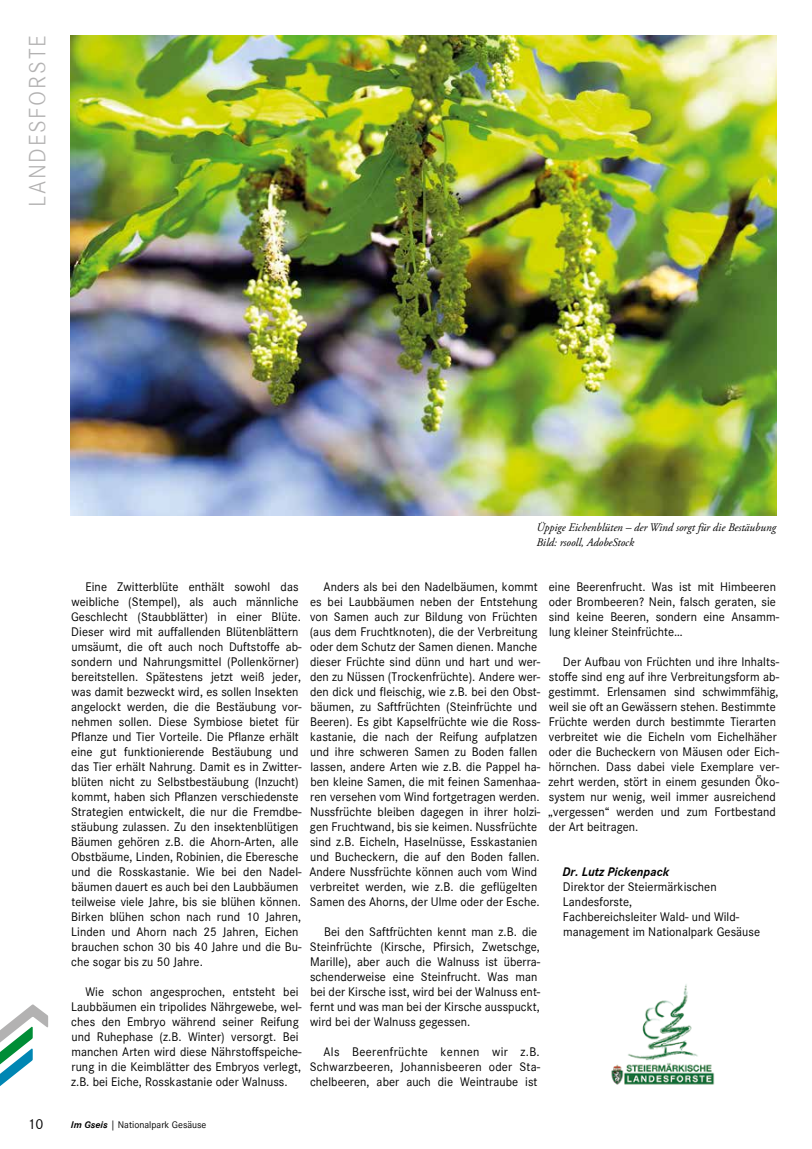
<style>
.page{position:relative;width:812px;height:1149px;background:#fff}
.page>*{position:absolute;margin:0;border:0;box-sizing:border-box;transform-origin:0 0}
.t1{font:24.5px "Corporate S Light";letter-spacing:.07em;color:#b3b2b2}
.t2{font:15px "Corporate S Regular";color:#000}
.t3{font:12.88px/15px "Corporate S Regular";letter-spacing:.005em;color:#000}
.t4{font:italic 12.88px "Corporate S Bold";letter-spacing:.005em;color:#000}
.t5{font:italic 11.62px/15px "Adobe Garamond Pro";color:#000}
.t6{font:10px "Corporate S Regular";color:#000}
.s1{font-family:"Corporate S Bold";font-style:italic}
</style>
<div class="page">
<svg style="left:0;top:1004px;width:48px;height:82px"></svg>
<img style="left:71px;top:35px;width:705px;height:480px">
<img style="left:611px;top:984px;width:104px;height:101px">
<h1 class="t1" style="left:24px;top:207px;width:173px;rotate:-90deg">LANDESFORSTE</h1>
<p class="t5" style="left:536px;top:520px;width:241px">Üppige Eichenblüten – der Wind sorgt für die Bestäubung<br>Bild: rsooll, AdobeStock</p>
<p class="t3" style="left:309px;top:579px;width:232px;text-indent:14px">Anders als bei den Nadelbäumen, kommt es bei Laubbäumen neben der Entstehung von Samen auch zur Bildung von Früchten (aus dem Fruchtknoten), die der Verbreitung oder dem Schutz der Samen dienen. Manche dieser Früchte sind dünn und hart und wer&shy;den zu Nüssen (Trockenfrüchte). Andere wer&shy;den dick und fleischig, wie z.B. bei den Obst&shy;bäumen, zu Saftfrüchten (Steinfrüchte und Beeren). Es gibt Kapselfrüchte wie die Ross&shy;kastanie, die nach der Reifung aufplatzen und ihre schweren Samen zu Boden fallen lassen, andere Arten wie z.B. die Pappel ha&shy;ben kleine Samen, die mit feinen Samenhaa&shy;ren versehen vom Wind fortgetragen werden.<br>Nussfrüchte bleiben dagegen in ihrer holzi&shy;gen Fruchtwand, bis sie keimen. Nussfrüchte sind z.B. Eicheln, Haselnüsse, Esskastanien und Bucheckern, die auf den Boden fallen.<br>Andere Nussfrüchte können auch vom Wind verbreitet werden, wie z.B. die geflügelten Samen des Ahorns, der Ulme oder der Esche.</p>
<p class="t3" style="left:310px;top:924px;width:232px;text-indent:14px">Bei den Saftfrüchten kennt man z.B. die Steinfrüchte (Kirsche, Pfirsich, Zwetschge, Marille), aber auch die Walnuss ist überra&shy;schenderweise eine Steinfrucht. Was man bei der Kirsche isst, wird bei der Walnuss ent&shy;fernt und was man bei der Kirsche ausspuckt, wird bei der Walnuss gegessen.</p>
<p class="t3" style="left:310px;top:1044px;width:232px;text-align:justify;text-indent:14px">Als Beerenfrüchte kennen wir z.B.<br>Schwarzbeeren, Johannisbeeren oder Sta&shy;chelbeeren, aber auch die Weintraube ist</p>
<p class="t3" style="left:71px;top:579px;width:232px;text-indent:14px">Eine Zwitterblüte enthält sowohl das weibliche (Stempel), als auch männliche Geschlecht (Staubblätter) in einer Blüte.<br>Dieser wird mit auffallenden Blütenblättern umsäumt, die oft auch noch Duftstoffe ab&shy;sondern und Nahrungsmittel (Pollenkörner) bereitstellen. Spätestens jetzt weiß jeder, was damit bezweckt wird, es sollen Insekten angelockt werden, die die Bestäubung vor&shy;nehmen sollen. Diese Symbiose bietet für Pflanze und Tier Vorteile. Die Pflanze erhält eine gut funktionierende Bestäubung und das Tier erhält Nahrung. Damit es in Zwitter&shy;blüten nicht zu Selbstbestäubung (Inzucht) kommt, haben sich Pflanzen verschiedenste Strategien entwickelt, die nur die Fremdbe&shy;stäubung zulassen. Zu den insektenblütigen Bäumen gehören z.B. die Ahorn-Arten, alle Obstbäume, Linden, Robinien, die Eberesche und die Rosskastanie. Wie bei den Nadel&shy;bäumen dauert es auch bei den Laubbäumen teilweise viele Jahre, bis sie blühen können.<br>Birken blühen schon nach rund 10 Jahren, Linden und Ahorn nach 25 Jahren, Eichen brauchen schon 30 bis 40 Jahre und die Bu&shy;che sogar bis zu 50 Jahre.</p>
<p class="t3" style="left:71px;top:984px;width:232px;text-indent:14px">Wie schon angesprochen, entsteht bei Laubbäumen ein tripolides Nährgewebe, wel&shy;ches den Embryo während seiner Reifung und Ruhephase (z.B. Winter) versorgt. Bei manchen Arten wird diese Nährstoffspeiche&shy;rung in die Keimblätter des Embryos verlegt, z.B. bei Eiche, Rosskastanie oder Walnuss.</p>
<p class="t3" style="left:548px;top:579px;width:232px">eine Beerenfrucht. Was ist mit Himbeeren oder Brombeeren? Nein, falsch geraten, sie sind keine Beeren, sondern eine Ansamm&shy;lung kleiner Steinfrüchte…</p>
<p class="t3" style="left:548px;top:654px;width:232px;text-indent:15px">Der Aufbau von Früchten und ihre Inhalts&shy;stoffe sind eng auf ihre Verbreitungsform ab&shy;gestimmt. Erlensamen sind schwimmfähig, weil sie oft an Gewässern stehen. Bestimmte Früchte werden durch bestimmte Tierarten verbreitet wie die Eicheln vom Eichelhäher oder die Bucheckern von Mäusen oder Eich&shy;hörnchen. Dass dabei viele Exemplare ver&shy;zehrt werden, stört in einem gesunden Öko&shy;system nur wenig, weil immer ausreichend „vergessen“ werden und zum Fortbestand der Art beitragen.</p>
<p class="t4" style="left:562px;top:864px;width:108px">Dr. Lutz Pickenpack</p>
<p class="t3" style="left:563px;top:879px;width:199px">Direktor der Steiermärkischen<br>Landesforste,<br>Fachbereichsleiter Wald- und Wild&shy;management im Nationalpark Gesäuse</p>
<p class="t2" style="left:27px;top:1115px;width:17px">10</p>
<p class="t6" style="left:71px;top:1118px;width:137px"><span class="s1">Im Gseis</span> | Nationalpark Gesäuse</p>
</div>
